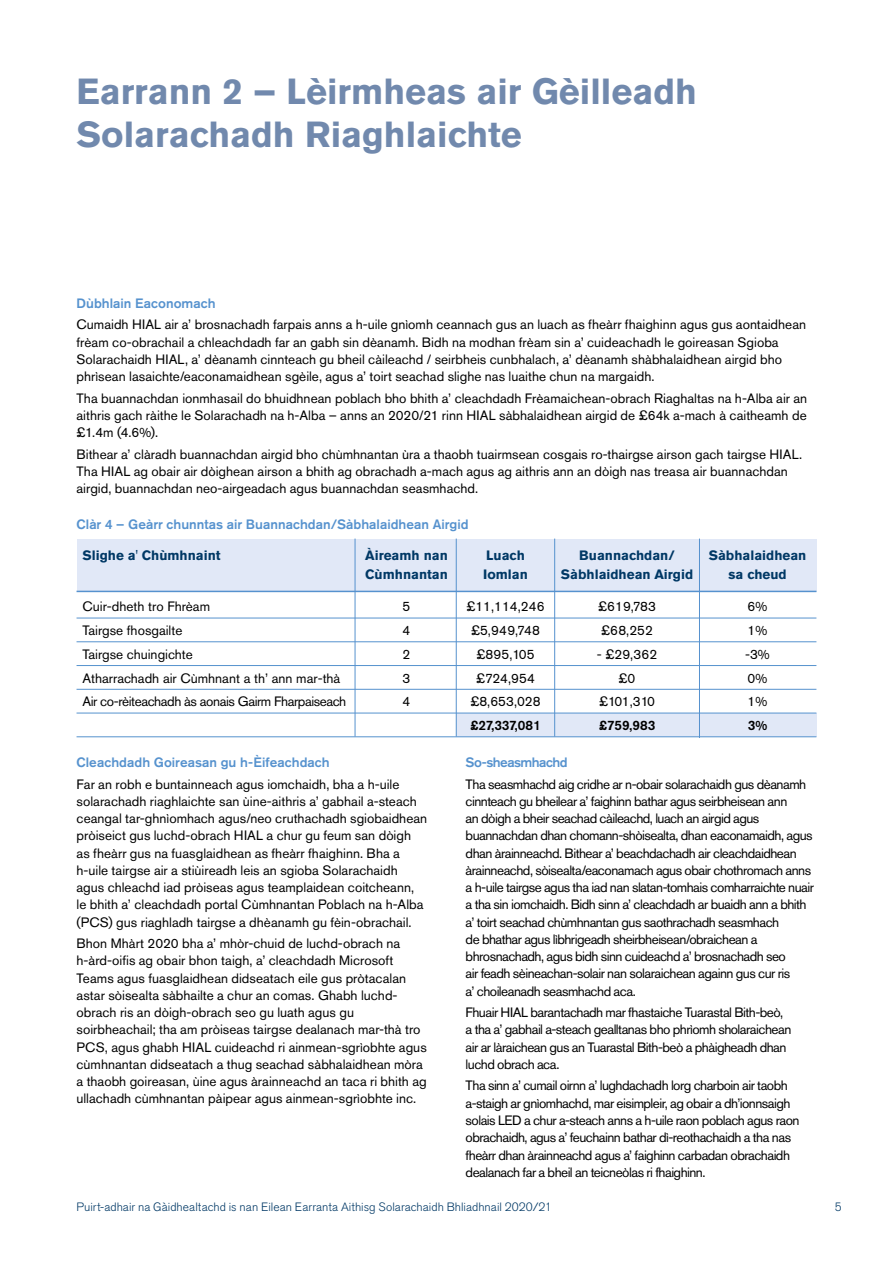
<style>
.page{position:relative;width:893px;height:1263px;background:#fff}
.page>*{position:absolute;margin:0;border:0;box-sizing:border-box;transform-origin:0 0}
.t1{font:700 36px/43.5px "Akzidenz Grotesk Std";color:#7189ad}
.t2{font:13.5px/17.2px "Akzidenz Grotesk Std";color:#000}
.t3{font:13.5px/17.2px "Akzidenz Grotesk Std";letter-spacing:-.04em;color:#000}
.t4{font:13.5px/17.2px "Akzidenz Grotesk Std";letter-spacing:-.035em;color:#000}
.t5{font:500 13.5px "Akzidenz Grotesk Std";color:#5692ce}
.t6{font:700 13.5px "Akzidenz Grotesk Std";color:#003865}
.t7{font:13.5px "Akzidenz Grotesk Std";letter-spacing:-.03em;color:#000}
.t8{font:500 13.5px "Akzidenz Grotesk Std";color:#000}
.t9{font:500 13.5px "Akzidenz Grotesk Std";letter-spacing:-.04em;color:#5692ce}
.t10{font:300 12px "Akzidenz Grotesk Std";color:#003865}
</style>
<div class="page">
<div style="left:456px;top:713px;width:360px;height:23px;background:#e1e8f7"></div>
<div style="left:77px;top:540px;width:739px;height:52px;background:#e1e8f7"></div>
<hr style="left:77px;top:591px;width:739px;height:1px;background:#5692ce">
<hr style="left:77px;top:618px;width:739px;height:1px;background:#5692ce">
<hr style="left:77px;top:641px;width:739px;height:1px;background:#5692ce">
<hr style="left:77px;top:665px;width:739px;height:1px;background:#5692ce">
<hr style="left:77px;top:689px;width:739px;height:1px;background:#5692ce">
<hr style="left:77px;top:713px;width:739px;height:1px;background:#5692ce">
<hr style="left:77px;top:736px;width:739px;height:1px;background:#5692ce">
<hr style="left:554px;top:539px;width:1px;height:197px;background:#5692ce">
<hr style="left:699px;top:539px;width:1px;height:199px;background:#5692ce">
<hr style="left:456px;top:539px;width:1px;height:197px;background:#5692ce">
<hr style="left:355px;top:539px;width:1px;height:197px;background:#5692ce">
<h1 class="t1" style="left:77px;top:69px;width:622px">Earrann 2 – Lèirmheas air Gèilleadh<br>Solarachadh Riaghlaichte</h1>
<p class="t5" style="left:77px;top:295px;width:141px">Dùbhlain Eaconomach</p>
<p class="t2" style="left:77px;top:316px;width:731px">Cumaidh HIAL air a’ brosnachadh farpais anns a h-uile gnìomh ceannach gus an luach as fheàrr fhaighinn agus gus aontaidhean frèam co-obrachail a chleachdadh far an gabh sin dèanamh. Bidh na modhan frèam sin a’ cuideachadh le goireasan Sgioba Solarachaidh HIAL, a’ dèanamh cinnteach gu bheil càileachd / seirbheis cunbhalach, a’ dèanamh shàbhalaidhean airgid bho phrìsean lasaichte/eaconamaidhean sgèile, agus a’ toirt seachad slighe nas luaithe chun na margaidh.</p>
<p class="t2" style="left:77px;top:389px;width:732px;text-align:justify">Tha buannachdan ionmhasail do bhuidhnean poblach bho bhith a’ cleachdadh Frèamaichean-obrach Riaghaltas na h-Alba air an aithris gach ràithe le Solarachadh na h-Alba – anns an 2020/21 rinn HIAL sàbhalaidhean airgid de £64k a-mach à caitheamh de £1.4m (4.6%).</p>
<p class="t2" style="left:77px;top:445px;width:727px">Bithear a’ clàradh buannachdan airgid bho chùmhnantan ùra a thaobh tuairmsean cosgais ro-thairgse airson gach tairgse HIAL.<br>Tha HIAL ag obair air dòighean airson a bhith ag obrachadh a-mach agus ag aithris ann an dòigh nas treasa air buannachdan airgid, buannachdan neo-airgeadach agus buannachdan seasmhachd.</p>
<p class="t5" style="left:77px;top:516px;width:394px">Clàr 4 – Geàrr chunntas air Buannachdan/Sàbhalaidhean Airgid</p>
<p class="t6" style="left:83px;top:547px;width:140px">Slighe a' Chùmhnaint</p>
<p class="t6" style="left:365px;top:547px;width:84px">Àireamh nan</p>
<p class="t6" style="left:486px;top:547px;width:40px">Luach</p>
<p class="t6" style="left:579px;top:547px;width:97px">Buannachdan/</p>
<p class="t6" style="left:709px;top:547px;width:99px">Sàbhalaidhean</p>
<p class="t6" style="left:365px;top:567px;width:84px">Cùmhnantan</p>
<p class="t6" style="left:483px;top:567px;width:46px">Iomlan</p>
<p class="t6" style="left:561px;top:567px;width:134px">Sàbhlaidhean Airgid</p>
<p class="t6" style="left:728px;top:567px;width:60px">sa cheud</p>
<p class="t2" style="left:83px;top:598px;width:129px">Cuir-dheth tro Fhrèam</p>
<p class="t2" style="left:403px;top:598px;width:9px">5</p>
<p class="t2" style="left:466px;top:598px;width:80px">£11,114,246</p>
<p class="t2" style="left:598px;top:598px;width:59px">£619,783</p>
<p class="t2" style="left:748px;top:598px;width:21px">6%</p>
<p class="t2" style="left:83px;top:622px;width:101px">Tairgse fhosgailte</p>
<p class="t2" style="left:403px;top:622px;width:9px">4</p>
<p class="t2" style="left:471px;top:622px;width:70px">£5,949,748</p>
<p class="t2" style="left:601px;top:622px;width:53px">£68,252</p>
<p class="t2" style="left:748px;top:622px;width:21px">1%</p>
<p class="t2" style="left:83px;top:645px;width:112px">Tairgse chuingichte</p>
<p class="t2" style="left:403px;top:645px;width:9px">2</p>
<p class="t2" style="left:476px;top:645px;width:60px">£895,105</p>
<p class="t2" style="left:597px;top:645px;width:62px">- £29,362</p>
<p class="t2" style="left:745px;top:645px;width:26px">-3%</p>
<p class="t2" style="left:83px;top:669px;width:259px">Atharrachadh air Cùmhnant a th’ ann mar-thà</p>
<p class="t2" style="left:403px;top:669px;width:9px">3</p>
<p class="t2" style="left:476px;top:669px;width:61px">£724,954</p>
<p class="t2" style="left:619px;top:669px;width:18px">£0</p>
<p class="t2" style="left:748px;top:669px;width:21px">0%</p>
<p class="t7" style="left:83px;top:694px;width:265px">Air co-rèiteachadh às aonais Gairm Fharpaiseach</p>
<p class="t2" style="left:403px;top:693px;width:9px">4</p>
<p class="t2" style="left:470px;top:693px;width:72px">£8,653,028</p>
<p class="t2" style="left:599px;top:693px;width:57px">£101,310</p>
<p class="t2" style="left:748px;top:693px;width:21px">1%</p>
<p class="t8" style="left:470px;top:717px;width:72px">£27,337,081</p>
<p class="t8" style="left:599px;top:717px;width:58px">£759,983</p>
<p class="t8" style="left:748px;top:717px;width:21px">3%</p>
<p class="t5" style="left:77px;top:754px;width:255px">Cleachdadh Goireasan gu h-Èifeachdach</p>
<p class="t2" style="left:77px;top:775px;width:352px">Far an robh e buntainneach agus iomchaidh, bha a h-uile solarachadh riaghlaichte san ùine-aithris a’ gabhail a-steach ceangal tar-ghnìomhach agus/neo cruthachadh sgiobaidhean pròiseict gus luchd-obrach HIAL a chur gu feum san dòigh as fheàrr gus na fuasglaidhean as fheàrr fhaighinn. Bha a h-uile tairgse air a stiùireadh leis an sgioba Solarachaidh agus chleachd iad pròiseas agus teamplaidean coitcheann, le bhith a’ cleachdadh portal Cùmhnantan Poblach na h-Alba (PCS) gus riaghladh tairgse a dhèanamh gu fèin-obrachail.</p>
<p class="t2" style="left:77px;top:935px;width:352px">Bhon Mhàrt 2020 bha a’ mhòr-chuid de luchd-obrach na h-àrd-oifis ag obair bhon taigh, a’ cleachdadh Microsoft Teams agus fuasglaidhean didseatach eile gus pròtacalan astar sòisealta sàbhailte a chur an comas. Ghabh luchd&shy;obrach ris an dòigh-obrach seo gu luath agus gu soirbheachail; tha am pròiseas tairgse dealanach mar-thà tro PCS, agus ghabh HIAL cuideachd ri ainmean-sgrìobhte agus cùmhnantan didseatach a thug seachad sàbhalaidhean mòra a thaobh goireasan, ùine agus àrainneachd an taca ri bhith ag ullachadh cùmhnantan pàipear agus ainmean-sgrìobhte inc.</p>
<p class="t9" style="left:466px;top:754px;width:104px">So-sheasmhachd</p>
<p class="t3" style="left:466px;top:775px;width:350px">Tha seasmhachd aig cridhe ar n-obair solarachaidh gus dèanamh cinnteach gu bheilear a’ faighinn bathar agus seirbheisean ann<br>an dòigh a bheir seachad càileachd, luach an airgid agus buannachdan dhan chomann-shòisealta, dhan eaconamaidh, agus dhan àrainneachd. Bithear a’ beachdachadh air cleachdaidhean àrainneachd, sòisealta/eaconamach agus obair chothromach anns a h-uile tairgse agus tha iad nan slatan-tomhais comharraichte nuair a tha sin iomchaidh. Bidh sinn a’ cleachdadh ar buaidh ann a bhith a’ toirt seachad chùmhnantan gus saothrachadh seasmhach<br>de bhathar agus lìbhrigeadh sheirbheisean/obraichean a bhrosnachadh, agus bidh sinn cuideachd a’ brosnachadh seo<br>air feadh sèineachan-solair nan solaraichean againn gus cur ris<br>a’ choileanadh seasmhachd aca.</p>
<p class="t4" style="left:466px;top:1004px;width:327px">Fhuair HIAL barantachadh mar fhastaiche Tuarastal Bith-beò, a tha a’ gabhail a-steach gealltanas bho phrìomh sholaraichean air ar làraichean gus an Tuarastal Bith-beò a phàigheadh dhan luchd obrach aca.</p>
<p class="t3" style="left:466px;top:1077px;width:335px">Tha sinn a’ cumail oirnn a’ lughdachadh lorg charboin air taobh a-staigh ar gnìomhachd, mar eisimpleir, ag obair a dh’ionnsaigh solais LED a chur a-steach anns a h-uile raon poblach agus raon obrachaidh, agus a’ feuchainn bathar dì-reothachaidh a tha nas fheàrr dhan àrainneachd agus a’ faighinn carbadan obrachaidh dealanach far a bheil an teicneòlas ri fhaighinn.</p>
<p class="t10" style="left:77px;top:1200px;width:477px">Puirt-adhair na Gàidhealtachd is nan Eilean Earranta Aithisg Solarachaidh Bhliadhnail 2020/21</p>
<p class="t10" style="left:835px;top:1200px;width:8px">5</p>
</div>
